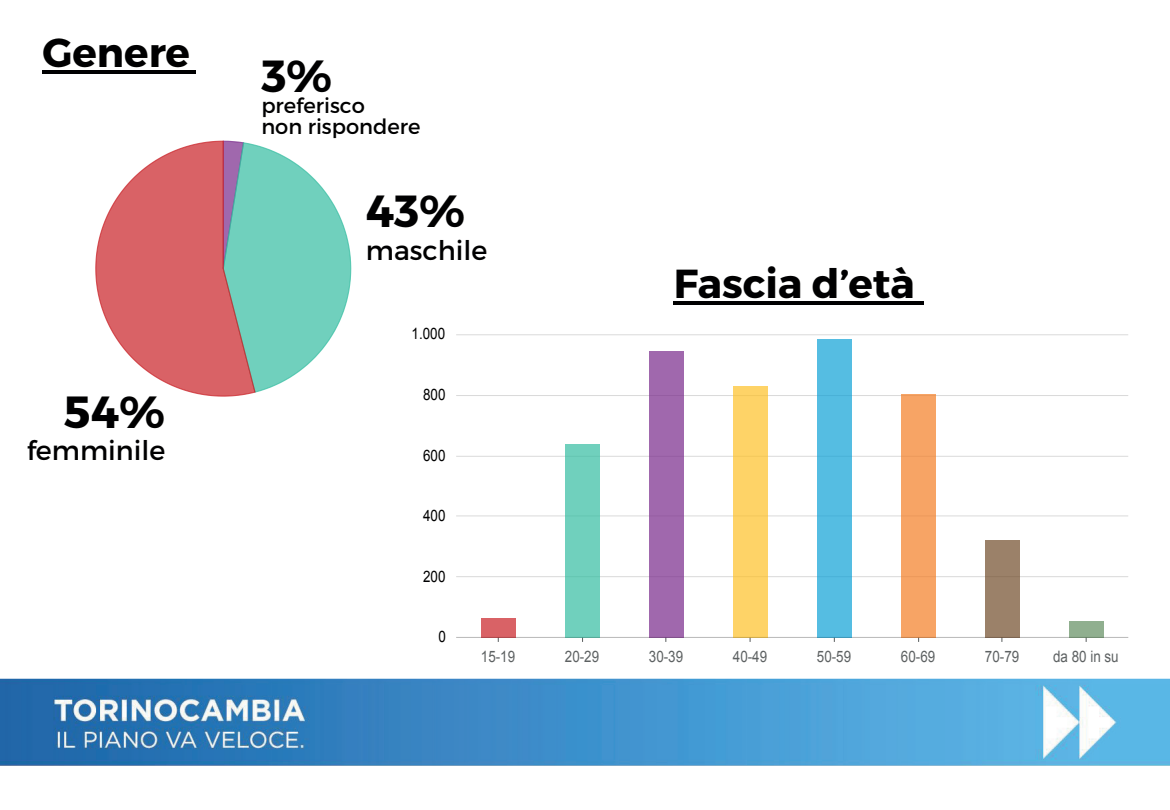
<style>
.page{position:relative;width:1170px;height:810px;background:#fff}
.page>*{position:absolute;margin:0;border:0;box-sizing:border-box;transform-origin:0 0}
.t1{font:700 45px "Montserrat";color:#000001}
.t2{font:700 40.5px "Montserrat";color:#000001}
.t3{font:27px "Montserrat";color:#000001}
.t4{font:21px/21px "Montserrat";color:#000001}
.t5{font:15.75px "Arial";color:#5d6162;scale:.85 1}
.t6{font:15.75px "Arial";color:#000001;scale:.85 1}
</style>
<div class="page">
<img style="left:0;top:678px;width:1170px;height:88px">
<hr style="left:42px;top:70px;width:154px;height:4px;background:#000001">
<hr style="left:674px;top:301px;width:250px;height:4px;background:#000001">
<svg style="left:256px;top:145px;width:95px;height:248px"></svg>
<svg style="left:95px;top:141px;width:161px;height:256px"></svg>
<hr style="left:456px;top:576px;width:672px;height:1px;background:#000001">
<hr style="left:456px;top:515px;width:672px;height:1px;background:#000001">
<hr style="left:456px;top:456px;width:672px;height:1px;background:#000001">
<hr style="left:456px;top:395px;width:672px;height:1px;background:#000001">
<hr style="left:456px;top:334px;width:672px;height:1px;background:#000001">
<div style="left:481px;top:619px;width:35px;height:19px;background:#d96266"></div>
<div style="left:565px;top:444px;width:35px;height:194px;background:#70d0bd"></div>
<div style="left:649px;top:351px;width:35px;height:287px;background:#a068ad"></div>
<div style="left:733px;top:387px;width:35px;height:251px;background:#fed367"></div>
<div style="left:817px;top:339px;width:35px;height:299px;background:#55bde2"></div>
<div style="left:901px;top:395px;width:35px;height:243px;background:#f7a465"></div>
<div style="left:986px;top:540px;width:34px;height:98px;background:#9b8169"></div>
<div style="left:1070px;top:622px;width:34px;height:16px;background:#90af8f"></div>
<hr style="left:456px;top:637px;width:672px;height:1px;background:#000001">
<h2 class="t2" style="left:42px;top:28px;width:149px">Genere</h2>
<h1 class="t1" style="left:64px;top:384px;width:103px">54%</h1>
<h3 class="t3" style="left:27px;top:434px;width:140px">femminile</h3>
<h1 class="t1" style="left:261px;top:48px;width:72px">3%</h1>
<h3 class="t4" style="left:261px;top:95px;width:161px">preferisco<br>non rispondere</h3>
<h1 class="t1" style="left:366px;top:183px;width:101px">43%</h1>
<h3 class="t3" style="left:366px;top:234px;width:123px">maschile</h3>
<p class="t6" style="left:412px;top:324px;width:41px">1.000</p>
<p class="t6" style="left:423px;top:384px;width:28px">800</p>
<p class="t6" style="left:423px;top:445px;width:28px">600</p>
<p class="t6" style="left:423px;top:505px;width:28px">400</p>
<p class="t6" style="left:423px;top:566px;width:28px">200</p>
<p class="t6" style="left:438px;top:626px;width:10px">0</p>
<h2 class="t2" style="left:674px;top:259px;width:242px">Fascia d’età</h2>
<p class="t5" style="left:481px;top:647px;width:42px">15-19</p>
<p class="t5" style="left:565px;top:647px;width:42px">20-29</p>
<p class="t5" style="left:649px;top:647px;width:42px">30-39</p>
<p class="t5" style="left:733px;top:647px;width:42px">40-49</p>
<p class="t5" style="left:817px;top:647px;width:42px">50-59</p>
<p class="t5" style="left:901px;top:647px;width:42px">60-69</p>
<p class="t5" style="left:985px;top:647px;width:42px">70-79</p>
<p class="t5" style="left:1053px;top:647px;width:79px">da 80 in su</p>
</div>
